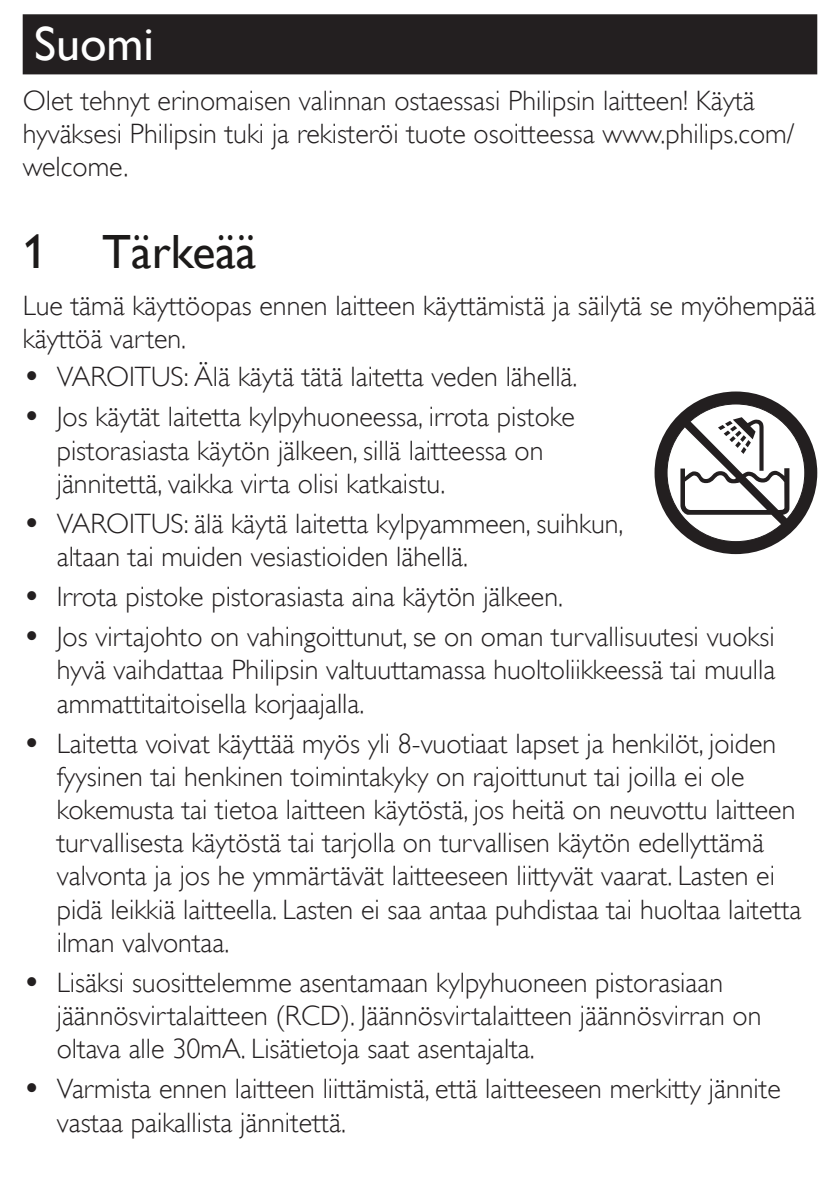
<style>
.page{position:relative;width:840px;height:1191px;background:#fff}
.page>*{position:absolute;margin:0;border:0;box-sizing:border-box;transform-origin:0 0}
.t1{font:48px "Gill Sans Alt One WGL";color:#1c1a19}
.t2{font:48px "Gill Sans Alt One WGL";color:#fff}
.t3{font:28px/33.2px "Gill Sans Alt One WGL Light";color:#231f20}
.s1{font-size:36px}
</style>
<div class="page">
<div style="left:23px;top:14px;width:793px;height:60px;background:#231f20"></div>
<svg style="left:654px;top:391px;width:162px;height:163px"></svg>
<p class="t2" style="left:34px;top:11px;width:122px">Suomi</p>
<p class="t3" style="left:23px;top:84px;width:773px">Olet tehnyt erinomaisen valinnan ostaessasi Philipsin laitteen! Käytä hyväksesi Philipsin tuki ja rekisteröi tuote osoitteessa www.philips.com/ welcome.</p>
<p class="t1" style="left:23px;top:219px;width:235px">1 Tärkeää</p>
<p class="t3" style="left:23px;top:289px;width:794px">Lue tämä käyttöopas ennen laitteen käyttämistä ja säilytä se myöhempää käyttöä varten.</p>
<p class="t3" style="left:23px;top:360px;width:556px"><span class="s1">•</span> VAROITUS: Älä käytä tätä laitetta veden lähellä.</p>
<p class="t3" style="left:57px;top:400px;width:519px;text-indent:-34px"><span class="s1">•</span> Jos käytät laitetta kylpyhuoneessa, irrota pistoke pistorasiasta käytön jälkeen, sillä laitteessa on jännitettä, vaikka virta olisi katkaistu.</p>
<p class="t3" style="left:57px;top:507px;width:568px;text-indent:-34px"><span class="s1">•</span> VAROITUS: älä käytä laitetta kylpyammeen, suihkun, altaan tai muiden vesiastioiden lähellä.</p>
<p class="t3" style="left:23px;top:580px;width:541px"><span class="s1">•</span> Irrota pistoke pistorasiasta aina käytön jälkeen.</p>
<p class="t3" style="left:57px;top:620px;width:719px;text-align:justify;text-indent:-34px"><span class="s1">•</span> Jos virtajohto on vahingoittunut, se on oman turvallisuutesi vuoksi hyvä vaihdattaa Philipsin valtuuttamassa huoltoliikkeessä tai muulla ammattitaitoisella korjaajalla.</p>
<p class="t3" style="left:57px;top:726px;width:745px;text-indent:-34px"><span class="s1">•</span> Laitetta voivat käyttää myös yli 8-vuotiaat lapset ja henkilöt, joiden fyysinen tai henkinen toimintakyky on rajoittunut tai joilla ei ole kokemusta tai tietoa laitteen käytöstä, jos heitä on neuvottu laitteen turvallisesta käytöstä tai tarjolla on turvallisen käytön edellyttämä valvonta ja jos he ymmärtävät laitteeseen liittyvät vaarat. Lasten ei pidä leikkiä laitteella. Lasten ei saa antaa puhdistaa tai huoltaa laitetta ilman valvontaa.</p>
<p class="t3" style="left:57px;top:966px;width:705px;text-indent:-34px"><span class="s1">•</span> Lisäksi suosittelemme asentamaan kylpyhuoneen pistorasiaan jäännösvirtalaitteen (RCD). Jäännösvirtalaitteen jäännösvirran on oltava alle 30mA. Lisätietoja saat asentajalta.</p>
<p class="t3" style="left:57px;top:1072px;width:725px;text-indent:-34px"><span class="s1">•</span> Varmista ennen laitteen liittämistä, että laitteeseen merkitty jännite vastaa paikallista jännitettä.</p>
</div>
